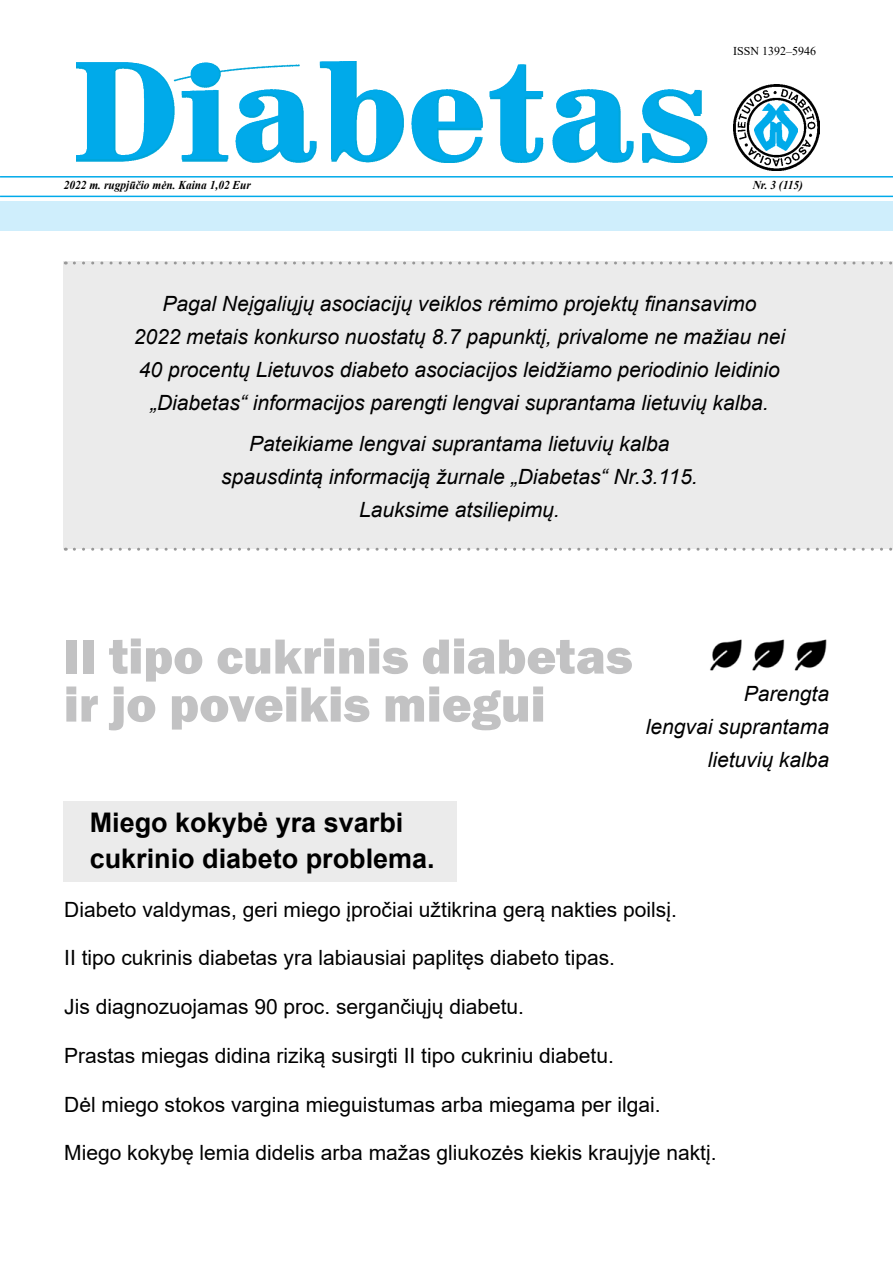
<style>
.page{position:relative;width:893px;height:1263px;background:#fff}
.page>*{position:absolute;margin:0;border:0;box-sizing:border-box;transform-origin:0 0}
.t1{font:800 51px/48px "Franklin Gothic";color:#c2c2c3}
.t2{font:700 27px/36px "Arial";color:#000}
.t3{font:italic 21px/33px "Arial";color:#000;text-align:center}
.t4{font:21px "Arial";color:#000}
.t5{font:italic 700 12px "Times New Roman";color:#000;scale:.95 1}
.t6{font:12px "Times New Roman";color:#000}
</style>
<div class="page">
<div style="left:0;top:201px;width:893px;height:29px;background:#cfeefc"></div>
<hr style="left:0;top:176px;width:893px;height:2px;background:#00aaea">
<hr style="left:0;top:196px;width:893px;height:1px;background:#00aaea">
<img style="left:77px;top:131px;width:630px;height:32px">
<img style="left:77px;top:62px;width:628px;height:98px">
<img style="left:734px;top:85px;width:85px;height:85px">
<img style="left:754px;top:103px;width:44px;height:48px">
<div style="left:64px;top:261px;width:829px;height:288px;background:#ebebeb"></div>
<svg style="left:74px;top:261px;width:818px;height:3px"></svg>
<svg style="left:74px;top:548px;width:819px;height:3px"></svg>
<div style="left:64px;top:801px;width:393px;height:81px;background:#ebebeb"></div>
<img style="left:710px;top:639px;width:117px;height:32px">
<p class="t6" style="left:733px;top:43px;width:85px">ISSN 1392–5946</p>
<p class="t5" style="left:64px;top:176px;width:199px">2022 m. rugpjūčio mėn. Kaina 1,02 Eur</p>
<p class="t5" style="left:753px;top:176px;width:55px">Nr. 3 (115)</p>
<p class="t3" style="left:134px;top:287px;width:653px">Pagal Neįgaliųjų asociacijų veiklos rėmimo projektų finansavimo<br>2022 metais konkurso nuostatų 8.7 papunktį, privalome ne mažiau nei 40 procentų Lietuvos diabeto asociacijos leidžiamo periodinio leidinio „Diabetas“ informacijos parengti lengvai suprantama lietuvių kalba.</p>
<p class="t3" style="left:221px;top:428px;width:478px">Pateikiame lengvai suprantama lietuvių kalba spausdintą informaciją žurnale „Diabetas“ Nr.3.115.<br>Lauksime atsiliepimų.</p>
<h1 class="t1" style="left:64px;top:632px;width:571px">II tipo cukrinis diabetas ir jo poveikis miegui</h1>
<p class="t3" style="left:646px;top:678px;width:185px;text-align:right">Parengta<br>lengvai suprantama lietuvių kalba</p>
<p class="t2" style="left:90px;top:805px;width:347px">Miego kokybė yra svarbi cukrinio diabeto problema.</p>
<p class="t4" style="left:64px;top:895px;width:614px">Diabeto valdymas, geri miego įpročiai užtikrina gerą nakties poilsį.</p>
<p class="t4" style="left:64px;top:943px;width:552px">II tipo cukrinis diabetas yra labiausiai paplitęs diabeto tipas.</p>
<p class="t4" style="left:64px;top:992px;width:461px">Jis diagnozuojamas 90 proc. sergančiųjų diabetu.</p>
<p class="t4" style="left:64px;top:1041px;width:551px">Prastas miegas didina riziką susirgti II tipo cukriniu diabetu.</p>
<p class="t4" style="left:64px;top:1090px;width:598px">Dėl miego stokos vargina mieguistumas arba miegama per ilgai.</p>
<p class="t4" style="left:64px;top:1138px;width:654px">Miego kokybę lemia didelis arba mažas gliukozės kiekis kraujyje naktį.</p>
</div>
